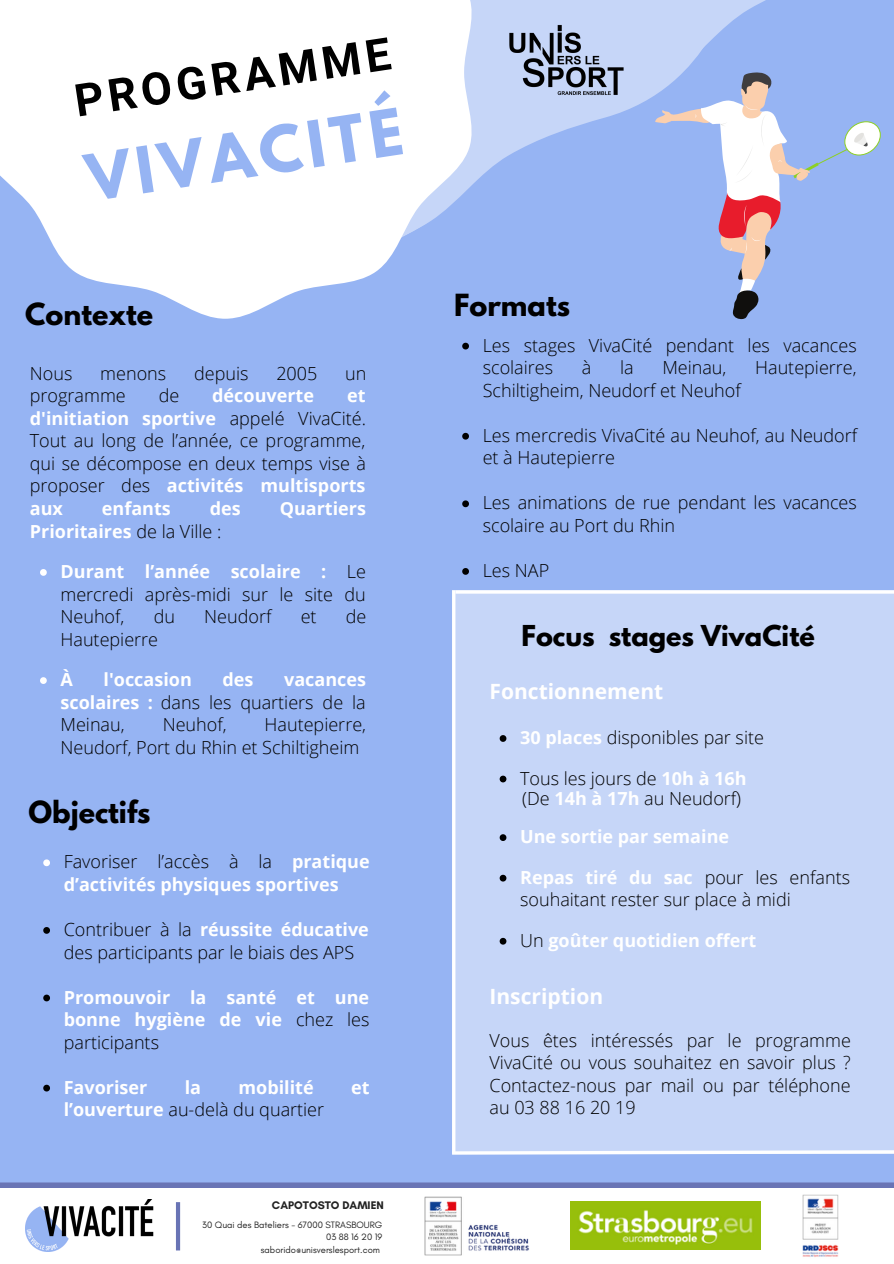
<style>
.page{position:relative;width:894px;height:1264px;background:#fff}
.page>*{position:absolute;margin:0;border:0;box-sizing:border-box;transform-origin:0 0}
.t1{font:700 57px "League Spartan";color:#96b4f3}
.t2{font:700 45px "Roboto";color:#000}
.t3{font:700 27px "League Spartan";color:#000}
.t4{font:700 25.5px "League Spartan";color:#000}
.t5{font:700 21px "Open Sans";color:#fff}
.t6{font:300 18px/22.5px "Open Sans";color:#000}
.t7{font:700 18px/22.5px "Open Sans";color:#fff}
.t8{font:700 11.25px "Glacial Indifference";color:#222}
.t9{font:9.45px/12.6px "Glacial Indifference";color:#222;text-align:right}
.s1{font-weight:700;color:#fff}
.s2{font-weight:300;color:#000}
</style>
<div class="page">
<div style="left:0;top:0;width:893px;height:1263px;background:#96b4f3"></div>
<div style="left:0;top:1182px;width:893px;height:6px;background:#6974b5"></div>
<div style="left:0;top:1188px;width:893px;height:75px;background:#fff"></div>
<svg style="left:176px;top:1202px;width:4px;height:48px"></svg>
<img style="left:424px;top:1196px;width:105px;height:59px">
<img style="left:570px;top:1201px;width:189px;height:48px">
<img style="left:25px;top:1199px;width:129px;height:52px">
<svg style="left:709px;top:0;width:57px;height:42px"></svg>
<svg style="left:477px;top:0;width:232px;height:180px;fill:#c6d6f8"></svg>
<svg style="left:0;top:0;width:477px;height:318px;fill:#fff"></svg>
<img style="left:489px;top:0;width:153px;height:136px">
<svg style="left:40px;top:569px;width:7px;height:7px"></svg>
<svg style="left:40px;top:677px;width:7px;height:7px"></svg>
<svg style="left:655px;top:72px;width:226px;height:247px"></svg>
<svg style="left:43px;top:859px;width:7px;height:7px"></svg>
<svg style="left:43px;top:927px;width:7px;height:6px"></svg>
<svg style="left:43px;top:994px;width:7px;height:7px"></svg>
<svg style="left:43px;top:1084px;width:7px;height:7px"></svg>
<div style="left:452px;top:590px;width:441px;height:563px;background:#c6d6f8"></div>
<svg style="left:499px;top:735px;width:7px;height:6px"></svg>
<svg style="left:499px;top:775px;width:7px;height:7px"></svg>
<svg style="left:499px;top:834px;width:7px;height:7px"></svg>
<svg style="left:499px;top:874px;width:7px;height:7px"></svg>
<svg style="left:499px;top:937px;width:7px;height:7px"></svg>
<svg style="left:452px;top:1147px;width:441px;height:8px"></svg>
<hr style="left:452px;top:590px;width:3px;height:563px;background:#fff">
<hr style="left:455px;top:590px;width:438px;height:3px;background:#fff">
<img style="left:802px;top:1194px;width:36px;height:63px">
<svg style="left:462px;top:343px;width:7px;height:6px"></svg>
<svg style="left:462px;top:433px;width:7px;height:6px"></svg>
<svg style="left:462px;top:500px;width:7px;height:7px"></svg>
<svg style="left:462px;top:568px;width:7px;height:7px"></svg>
<h2 class="t2" style="left:71px;top:76px;width:320px;rotate:-9deg">PROGRAMME</h2>
<h1 class="t1" style="left:82px;top:152px;width:321px;rotate:-9deg">VIVACITÉ</h1>
<h3 class="t3" style="left:25px;top:300px;width:129px">Contexte</h3>
<p class="t6" style="left:30px;top:361px;width:44px">Nous</p>
<p class="t6" style="left:100px;top:361px;width:67px">menons</p>
<p class="t6" style="left:194px;top:361px;width:56px">depuis</p>
<p class="t6" style="left:276px;top:361px;width:43px">2005</p>
<p class="t6" style="left:345px;top:361px;width:23px">un</p>
<p class="t6" style="left:30px;top:384px;width:97px">programme</p>
<p class="t6" style="left:159px;top:384px;width:22px">de</p>
<p class="t7" style="left:212px;top:384px;width:103px">découverte</p>
<p class="t6" style="left:30px;top:384px;width:337px;text-align:justify;text-indent:317px"><span class="s1">et d'initiation sportive</span> appelé VivaCité.<br>Tout au long de l’année, ce programme, qui se décompose en deux temps vise à proposer des <span class="s1">activités multisports aux</span></p>
<p class="t7" style="left:102px;top:496px;width:70px">enfants</p>
<p class="t7" style="left:210px;top:496px;width:32px">des</p>
<p class="t7" style="left:279px;top:496px;width:88px">Quartiers</p>
<p class="t7" style="left:30px;top:519px;width:193px">Prioritaires <span class="s2">de la Ville :</span></p>
<p class="t6" style="left:60px;top:560px;width:307px;text-align:justify"><span class="s1">Durant l’année scolaire :</span> Le mercredi après-midi sur le site du Neuhof,</p>
<p class="t6" style="left:154px;top:605px;width:23px">du</p>
<p class="t6" style="left:204px;top:605px;width:69px">Neudorf</p>
<p class="t6" style="left:300px;top:605px;width:17px">et</p>
<p class="t6" style="left:346px;top:605px;width:22px">de</p>
<p class="t6" style="left:60px;top:627px;width:99px">Hautepierre</p>
<p class="t7" style="left:60px;top:668px;width:14px">À</p>
<p class="t7" style="left:103px;top:668px;width:90px">l'occasion</p>
<p class="t7" style="left:222px;top:668px;width:32px">des</p>
<p class="t6" style="left:60px;top:668px;width:307px;text-align:justify;text-indent:223px"><span class="s1">vacances scolaires :</span> dans les quartiers de la Meinau,</p>
<p class="t6" style="left:163px;top:713px;width:65px">Neuhof,</p>
<p class="t6" style="left:60px;top:713px;width:307px;text-indent:204px">Hautepierre,<br>Neudorf, Port du Rhin et Schiltigheim</p>
<h3 class="t3" style="left:28px;top:799px;width:124px">Objectifs</h3>
<p class="t7" style="left:64px;top:850px;width:307px"><span class="s2">Favoriser l’accès à la</span> pratique d’activités physiques sportives</p>
<p class="t6" style="left:64px;top:917px;width:306px">Contribuer à la <span class="s1">réussite éducative </span>des participants par le biais des APS</p>
<p class="t7" style="left:64px;top:985px;width:307px;text-align:justify">Promouvoir la santé et une bonne hygiène de vie <span class="s2">chez les participants</span></p>
<p class="t7" style="left:64px;top:1075px;width:85px">Favoriser</p>
<p class="t7" style="left:185px;top:1075px;width:18px">la</p>
<p class="t7" style="left:238px;top:1075px;width:77px">mobilité</p>
<p class="t7" style="left:351px;top:1075px;width:20px">et</p>
<p class="t6" style="left:64px;top:1097px;width:262px"><span class="s1">l’ouverture</span> au-delà du quartier</p>
<p class="t8" style="left:272px;top:1197px;width:113px">CAPOTOSTO DAMIEN</p>
<p class="t9" style="left:202px;top:1218px;width:181px">30 Quai des Bateliers - 67000 STRASBOURG<br>03 88 16 20 19<br>saborido@unisverslesport.com</p>
<h3 class="t3" style="left:454px;top:292px;width:117px">Formats</h3>
<p class="t6" style="left:482px;top:333px;width:375px">Les stages VivaCité pendant les vacances scolaires</p>
<p class="t6" style="left:581px;top:356px;width:11px">à</p>
<p class="t6" style="left:620px;top:356px;width:15px">la</p>
<p class="t6" style="left:662px;top:356px;width:66px">Meinau,</p>
<p class="t6" style="left:755px;top:356px;width:103px">Hautepierre,</p>
<p class="t6" style="left:482px;top:378px;width:259px">Schiltigheim, Neudorf et Neuhof</p>
<p class="t6" style="left:482px;top:423px;width:376px">Les mercredis VivaCité au Neuhof, au Neudorf et à Hautepierre</p>
<p class="t6" style="left:482px;top:491px;width:375px">Les animations de rue pendant les vacances scolaire au Port du Rhin</p>
<p class="t6" style="left:482px;top:559px;width:68px">Les NAP</p>
<h3 class="t4" style="left:521px;top:623px;width:294px">Focus stages VivaCité</h3>
<p class="t5" style="left:489px;top:676px;width:175px">Fonctionnement</p>
<p class="t6" style="left:520px;top:726px;width:245px"><span class="s1">30 places</span> disponibles par site</p>
<p class="t6" style="left:520px;top:766px;width:228px">Tous les jours de <span class="s1">10h à 16h</span></p>
<p class="t6" style="left:522px;top:786px;width:220px">(De <span class="s1">14h à 17h</span> au Neudorf)</p>
<p class="t7" style="left:520px;top:825px;width:210px">Une sortie par semaine</p>
<p class="t6" style="left:520px;top:865px;width:331px"><span class="s1">Repas tiré du sac</span> pour les enfants souhaitant rester sur place à midi</p>
<p class="t7" style="left:520px;top:928px;width:238px"><span class="s2">Un</span> goûter quotidien offert</p>
<p class="t5" style="left:489px;top:981px;width:115px">Inscription</p>
<p class="t6" style="left:489px;top:1028px;width:363px;text-align:justify">Vous êtes intéressés par le programme VivaCité ou vous souhaitez en savoir plus ?<br>Contactez-nous par mail ou par téléphone au 03 88 16 20 19</p>
</div>
